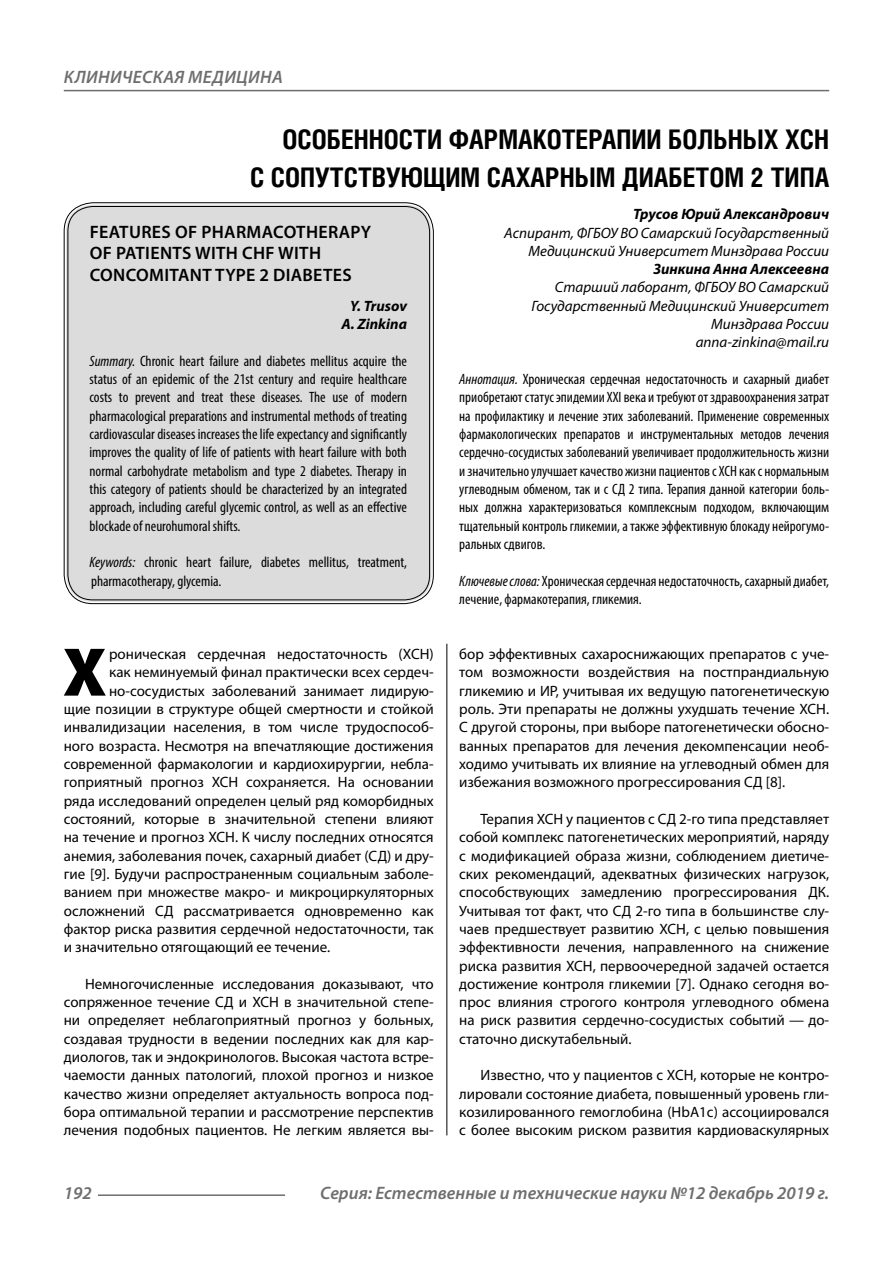
<style>
.page{position:relative;width:893px;height:1263px;background:#fff}
.page>*{position:absolute;margin:0;border:0;box-sizing:border-box;transform-origin:0 0}
.Bukvica{font:900 69.3px "Myriad Pro";color:#000}
.Header{font:700 27px/37.5px "Helios Cond C";color:#000;text-align:right}
.t1{font:italic 600 18px "Myriad Pro";color:#6e6e6e}
.Header-eng{font:600 18px/21.6px "Myriad Pro";letter-spacing:.02em;color:#000}
.Normal{font:15px/18.3px "Myriad Pro";color:#000;text-align:justify}
.Bukvica-2{font:15px "Myriad Pro";color:#000}
.Annotation-rus{font:condensed 15px/18.3px "Myriad Pro";color:#000;text-align:justify}
.Annotation-eng{font:condensed 15px/18.3px "Myriad Pro";color:#000;text-align:justify}
.Author-doc{font:italic 15px/18.3px "Myriad Pro";color:#000;text-align:right}
.Author{font:italic 700 15px "Myriad Pro";color:#000}
.Author-email{font:italic 15px "Myriad Pro";color:#000}
.Author-eng{font:italic 700 15px "Myriad Pro";color:#000}
.s1{font-style:italic}
</style>
<div class="page">
<hr style="left:446px;top:128px;width:1px;height:1007px;background:#000">
<div style="left:43px;top:0;width:786px;height:644px;background:#fff"></div>
<div style="left:66px;top:205px;width:365px;height:397px;background:#dcdcdc;border-radius:27px"></div>
<hr style="left:98px;top:1194px;width:187px;height:2px;background:#6e6e6e">
<hr style="left:64px;top:90px;width:765px;height:1px;background:#6e6e6e">
<p class="t1" style="left:64px;top:66px;width:23px">Клиническая</p>
<p class="t1" style="left:188px;top:66px;width:13px">медицина</p>
<p class="Header" style="left:250px;top:120px;width:581px">ОСОБЕННОСТИ ФАРМАКОТЕРАПИИ БОЛЬНЫХ ХСН<br>С СОПУТСТВУЮЩИМ САХАРНЫМ ДИАБЕТОМ 2 ТИПА</p>
<p class="Author" style="left:633px;top:204px;width:197px">Трусов Юрий Александрович</p>
<p class="Author-doc" style="left:504px;top:223px;width:326px">Аспирант, ФГБОУ ВО Самарский Государственный<br>Медицинский Университет Минздрава России</p>
<p class="Author" style="left:653px;top:259px;width:177px">Зинкина Анна Алексеевна</p>
<p class="Author-doc" style="left:532px;top:278px;width:299px">Старший лаборант, ФГБОУ ВО Самарский<br>Государственный Медицинский Университет<br>Минздрава России</p>
<p class="Author-email" style="left:696px;top:333px;width:135px">anna-zinkina@mail.ru</p>
<p class="Annotation-rus" style="left:459px;top:370px;width:371px"><span class="s1">Аннотация.</span> Хроническая сердечная недостаточность и сахарный диабет приобретают статус эпидемии XXI века и требуют от здравоохранения затрат на профилактику и лечение этих заболеваний. Применение современных фармакологических препаратов и инструментальных методов лечения сердечно-сосудистых заболеваний увеличивает продолжительность жизни и значительно улучшает качество жизни пациентов с ХСН как с нормальным углеводным обменом, так и с СД 2 типа. Терапия данной категории боль&shy;ных должна характеризоваться комплексным подходом, включающим тщательный контроль гликемии, а также эффективную блокаду нейрогумо&shy;ральных сдвигов.</p>
<p class="Annotation-rus" style="left:459px;top:571px;width:371px"><span class="s1">Ключевые слова:</span> Хроническая сердечная недостаточность, сахарный диабет, лечение, фармакотерапия, гликемия.</p>
<p class="Header-eng" style="left:90px;top:220px;width:283px">FEATURES OF PHARMACOTHERAPY<br>OF PATIENTS WITH CHF WITH<br>CONCOMITANT TYPE 2 DIABETES</p>
<p class="Author-eng" style="left:350px;top:296px;width:58px">Y. Trusov</p>
<p class="Author-eng" style="left:342px;top:314px;width:67px">A. Zinkina</p>
<p class="Annotation-eng" style="left:90px;top:351px;width:319px"><span class="s1">Summary.</span> Chronic heart failure and diabetes mellitus acquire the status of an epidemic of the 21st century and require healthcare costs to prevent and treat these diseases. The use of modern pharmacological preparations and instrumental methods of treating cardiovascular diseases increases the life expectancy and significantly improves the quality of life of patients with heart failure with both normal carbohydrate metabolism and type 2 diabetes. Therapy in this category of patients should be characterized by an integrated approach, including careful glycemic control, as well as an effective blockade of neurohumoral shifts.</p>
<p class="Annotation-eng" style="left:90px;top:553px;width:319px"><span class="s1">Keywords:</span> chronic heart failure, diabetes mellitus, treatment, pharmacotherapy, glycemia.</p>
<p class="Bukvica" style="left:63px;top:626px;width:45px">Х</p>
<p class="Bukvica-2" style="left:109px;top:645px;width:326px">роническая сердечная недостаточность (ХСН)</p>
<p class="Bukvica-2" style="left:109px;top:663px;width:326px">как неминуемый финал практически всех сердеч-</p>
<p class="Bukvica-2" style="left:109px;top:681px;width:326px">но-сосудистых заболеваний занимает лидирую-</p>
<p class="Bukvica-2" style="left:64px;top:700px;width:371px">щие позиции в структуре общей смертности и стойкой</p>
<p class="Bukvica-2" style="left:64px;top:718px;width:371px">инвалидизации населения, в том числе трудоспособ-</p>
<p class="Bukvica-2" style="left:64px;top:736px;width:371px">ного возраста. Несмотря на впечатляющие достижения</p>
<p class="Bukvica-2" style="left:64px;top:755px;width:371px">современной фармакологии и кардиохирургии, небла-</p>
<p class="Bukvica-2" style="left:64px;top:773px;width:371px">гоприятный прогноз ХСН сохраняется. На основании</p>
<p class="Bukvica-2" style="left:64px;top:791px;width:371px">ряда исследований определен целый ряд коморбидных</p>
<p class="Bukvica-2" style="left:64px;top:810px;width:371px">состояний, которые в значительной степени влияют</p>
<p class="Bukvica-2" style="left:64px;top:828px;width:371px">на течение и прогноз ХСН. К числу последних относятся</p>
<p class="Bukvica-2" style="left:64px;top:846px;width:371px">анемия, заболевания почек, сахарный диабет (СД) и дру-</p>
<p class="Bukvica-2" style="left:64px;top:864px;width:371px">гие [9]. Будучи распространенным социальным заболе-</p>
<p class="Bukvica-2" style="left:64px;top:883px;width:371px">ванием при множестве макро- и микроциркуляторных</p>
<p class="Bukvica-2" style="left:64px;top:901px;width:371px">осложнений СД рассматривается одновременно как</p>
<p class="Bukvica-2" style="left:64px;top:919px;width:371px">фактор риска развития сердечной недостаточности, так</p>
<p class="Bukvica-2" style="left:64px;top:938px;width:268px">и значительно отягощающий ее течение.</p>
<p class="Normal" style="left:64px;top:974px;width:371px;text-indent:21px">Немногочисленные исследования доказывают, что сопряженное течение СД и ХСН в значительной степе&shy;ни определяет неблагоприятный прогноз у больных, создавая трудности в ведении последних как для кар&shy;диологов, так и эндокринологов. Высокая частота встре&shy;чаемости данных патологий, плохой прогноз и низкое качество жизни определяет актуальность вопроса под&shy;бора оптимальной терапии и рассмотрение перспектив лечения подобных пациентов. Не легким является вы-</p>
<p class="Normal" style="left:459px;top:644px;width:371px">бор эффективных сахароснижающих препаратов с уче&shy;том возможности воздействия на постпрандиальную гликемию и ИР, учитывая их ведущую патогенетическую роль. Эти препараты не должны ухудшать течение ХСН.<br>С другой стороны, при выборе патогенетически обосно&shy;ванных препаратов для лечения декомпенсации необ&shy;ходимо учитывать их влияние на углеводный обмен для избежания возможного прогрессирования СД [8].</p>
<p class="Normal" style="left:459px;top:809px;width:371px;text-indent:21px">Терапия ХСН у пациентов с СД 2-го типа представляет собой комплекс патогенетических мероприятий, наряду с модификацией образа жизни, соблюдением диетиче&shy;ских рекомендаций, адекватных физических нагрузок, способствующих замедлению прогрессирования ДК.<br>Учитывая тот факт, что СД 2-го типа в большинстве слу&shy;чаев предшествует развитию ХСН, с целью повышения эффективности лечения, направленного на снижение риска развития ХСН, первоочередной задачей остается достижение контроля гликемии [7]. Однако сегодня во&shy;прос влияния строгого контроля углеводного обмена на риск развития сердечно-сосудистых событий — до&shy;статочно дискутабельный.</p>
<p class="Normal" style="left:459px;top:1066px;width:371px;text-indent:21px">Известно, что у пациентов с ХСН, которые не контро&shy;лировали состояние диабета, повышенный уровень гли&shy;козилированного гемоглобина (HbA1c) ассоциировался с более высоким риском развития кардиоваскулярных</p>
<p class="t1" style="left:64px;top:1182px;width:30px">192</p>
<p class="t1" style="left:320px;top:1182px;width:510px">Серия: Естественные и технические науки №12 декабрь 2019 г.</p>
</div>
